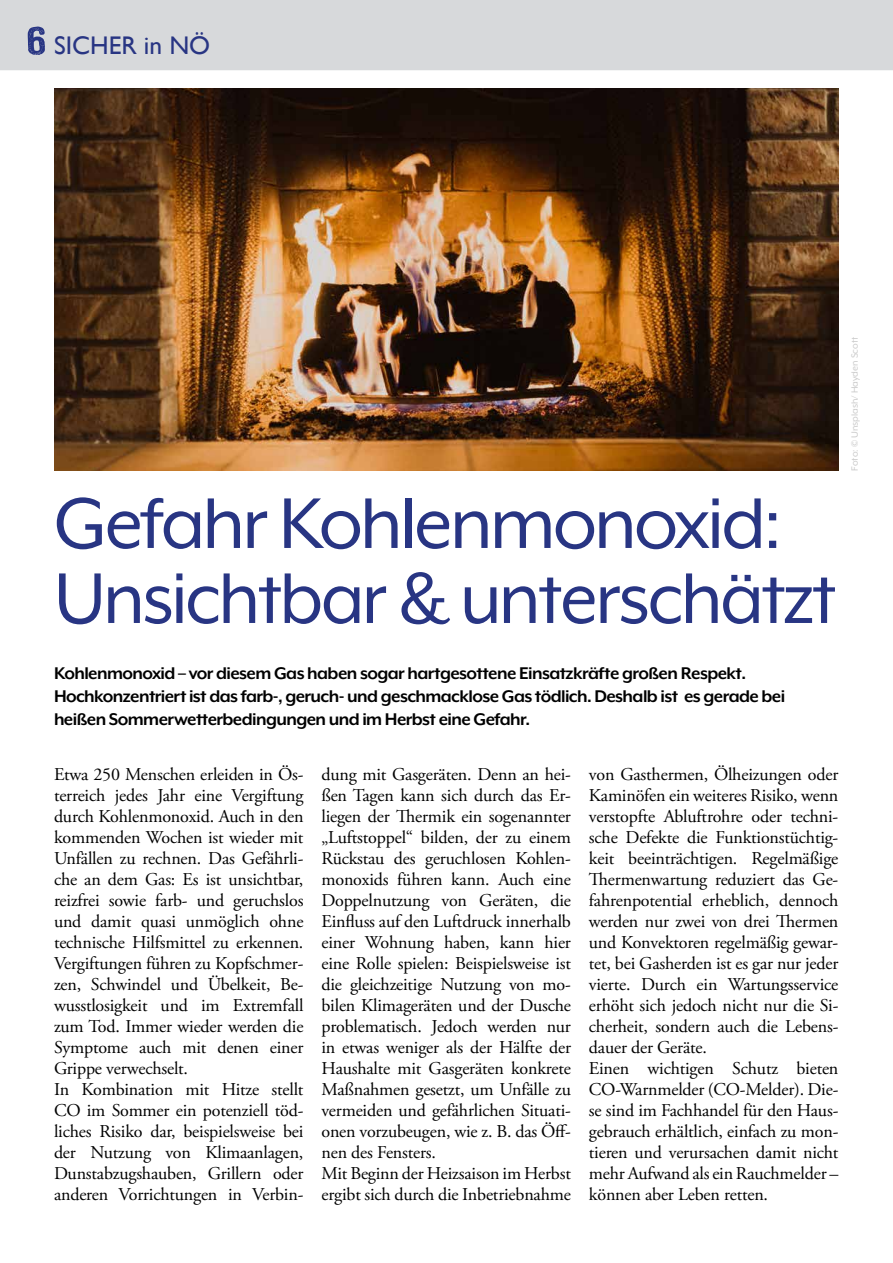
<style>
.page{position:relative;width:893px;height:1263px;background:#fff}
.page>*{position:absolute;margin:0;border:0;box-sizing:border-box;transform-origin:0 0}
.t1{font:82.5px/75px "Mr Eaves XL Mod OT";letter-spacing:-.03em;color:#283583}
.t2{font:25.5px "Gill Sans";color:#283583}
.t3{font:700 19.5px/22.5px "Mr Eaves XL Mod OT";letter-spacing:-.03em;color:#000}
.t4{font:18px/21px "Adobe Garamond Pro";letter-spacing:-.01em;color:#000}
.t5{font:10.5px "Mr Eaves XL Mod OT";color:#cacaca}
.s1{font-family:"ZEMBOOD";font-size:40.5px}
</style>
<div class="page">
<div style="left:0;top:0;width:893px;height:70px;background:#d7d9db"></div>
<img style="left:54px;top:88px;width:784px;height:383px">
<h2 class="t2" style="left:28px;top:30px;width:184px"><span class="s1">6</span> SICHER in NÖ</h2>
<h1 class="t1" style="left:54px;top:485px;width:784px">Gefahr Kohlenmonoxid:<br>Unsichtbar &amp; unterschätzt</h1>
<p class="t5" style="left:849px;top:471px;width:135px;rotate:-90deg">Foto: © Unsplash/ Hayden Scott</p>
<p class="t3" style="left:54px;top:662px;width:733px">Kohlenmonoxid – vor diesem Gas haben sogar hartgesottene Einsatzkräfte großen Respekt.<br>Hochkonzentriert ist das farb-, geruch- und geschmacklose Gas tödlich. Deshalb ist es gerade bei heißen Sommerwetterbedingungen und im Herbst eine Gefahr.</p>
<p class="t4" style="left:54px;top:764px;width:251px">Etwa 250 Menschen erleiden in Ös&shy;terreich jedes Jahr eine Vergiftung durch Kohlenmonoxid. Auch in den kommenden Wochen ist wieder mit Unfällen zu rechnen. Das Gefährli&shy;che an dem Gas: Es ist unsichtbar, reizfrei sowie farb- und geruchslos und damit quasi unmöglich ohne technische Hilfsmittel zu erkennen.<br>Vergiftungen führen zu Kopfschmer&shy;zen, Schwindel und Übelkeit, Be&shy;wusstlosigkeit und im Extremfall zum Tod. Immer wieder werden die Symptome auch mit denen einer Grippe verwechselt.<br>In Kombination mit Hitze stellt CO im Sommer ein potenziell töd&shy;liches Risiko dar, beispielsweise bei der Nutzung von Klimaanlagen, Dunstabzugshauben, Grillern oder anderen Vorrichtungen in Verbin-</p>
<p class="t4" style="left:321px;top:764px;width:251px">dung mit Gasgeräten. Denn an hei&shy;ßen Tagen kann sich durch das Er&shy;liegen der Thermik ein sogenannter „Luftstoppel“ bilden, der zu einem Rückstau des geruchlosen Kohlen&shy;monoxids führen kann. Auch eine Doppelnutzung von Geräten, die Einfluss auf den Luftdruck innerhalb einer Wohnung haben, kann hier eine Rolle spielen: Beispielsweise ist die gleichzeitige Nutzung von mo&shy;bilen Klimageräten und der Dusche problematisch. Jedoch werden nur in etwas weniger als der Hälfte der Haushalte mit Gasgeräten konkrete Maßnahmen gesetzt, um Unfälle zu vermeiden und gefährlichen Situati&shy;onen vorzubeugen, wie z. B. das Öff&shy;nen des Fensters.<br>Mit Beginn der Heizsaison im Herbst ergibt sich durch die Inbetriebnahme</p>
<p class="t4" style="left:589px;top:764px;width:251px">von Gasthermen, Ölheizungen oder Kaminöfen ein weiteres Risiko, wenn verstopfte Abluftrohre oder techni&shy;sche Defekte die Funktionstüchtig&shy;keit beeinträchtigen. Regelmäßige Thermenwartung reduziert das Ge&shy;fahrenpotential erheblich, dennoch werden nur zwei von drei Thermen und Konvektoren regelmäßig gewar&shy;tet, bei Gasherden ist es gar nur jeder vierte. Durch ein Wartungsservice erhöht sich jedoch nicht nur die Si&shy;cherheit, sondern auch die Lebens&shy;dauer der Geräte.<br>Einen wichtigen Schutz bieten CO-Warnmelder (CO-Melder). Die&shy;se sind im Fachhandel für den Haus&shy;gebrauch erhältlich, einfach zu mon&shy;tieren und verursachen damit nicht mehr Aufwand als ein Rauchmelder – können aber Leben retten.</p>
</div>
